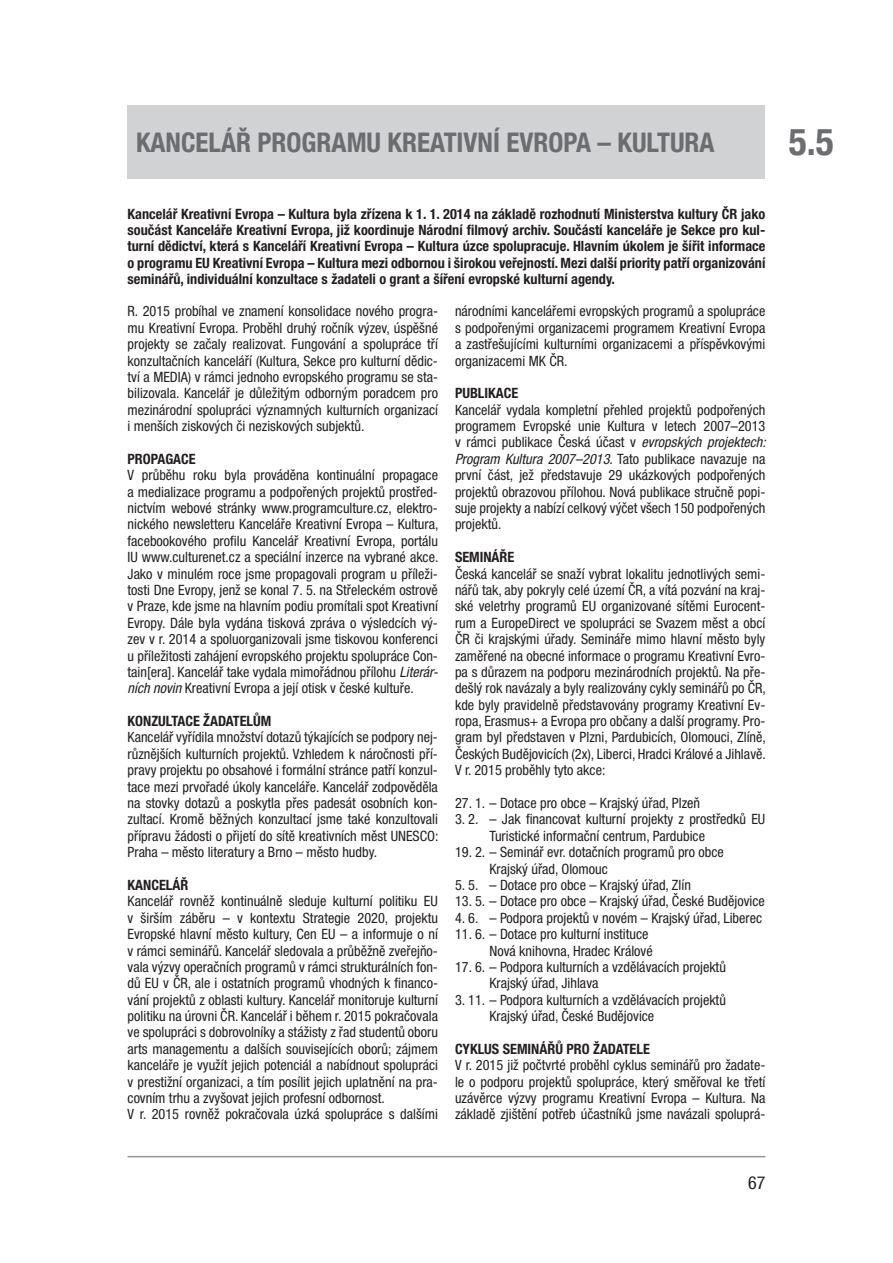
<style>
.page{position:relative;width:893px;height:1263px;background:#fff}
.page>*{position:absolute;margin:0;border:0;box-sizing:border-box;transform-origin:0 0}
.t1{font:700 condensed 37.5px "Helvetica Neue LT Com";color:#6c6d70}
.t2{font:700 condensed 27px "Helvetica Neue LT Com";color:#6c6d70}
.t3{font:condensed 18px "Helvetica Neue LT Com";color:#231f20}
.t4{font:condensed 14.25px/16.4px "Helvetica Neue LT Pro";color:#231f20;text-align:justify}
.t5{font:700 condensed 14.25px/16.4px "Helvetica Neue LT Pro";color:#231f20;text-align:justify}
.s1{font-style:italic}
</style>
<div class="page">
<hr style="left:128px;top:1156px;width:637px;height:1px;background:#939598">
<div style="left:128px;top:105px;width:637px;height:74px;background:#d1d2d4"></div>
<h2 class="t2" style="left:136px;top:126px;width:16px">KANCELÁŘ</h2>
<h2 class="t2" style="left:258px;top:126px;width:17px">PROGRAMU</h2>
<h2 class="t2" style="left:388px;top:126px;width:15px">KREAT</h2>
<h2 class="t2" style="left:457px;top:126px;width:65px">IVNÍ EVROPA</h2>
<h2 class="t2" style="left:598px;top:126px;width:35px">– KULTURA</h2>
<h1 class="t1" style="left:789px;top:120px;width:46px">5.5</h1>
<p class="t5" style="left:128px;top:205px;width:639px">Kancelář Kreativní Evropa – Kultura byla zřízena k 1. 1. 2014 na základě rozhodnutí Ministerstva kultury ČR jako součást Kanceláře Kreativní Evropa, již koordinuje Národní filmový archiv. Součástí kanceláře je Sekce pro kul&shy;turní dědictví, která s Kanceláří Kreativní Evropa – Kultura úzce spolupracuje. Hlavním úkolem je šířit informace o programu EU Kreativní Evropa – Kultura mezi odbornou i širokou veřejností. Mezi další priority patří organizování seminářů, individuální konzultace s žadateli o grant a šíření evropské kulturní agendy.</p>
<p class="t4" style="left:128px;top:303px;width:312px">R. 2015 probíhal ve znamení konsolidace nového progra&shy;mu Kreativní Evropa. Proběhl druhý ročník výzev, úspěšné projekty se začaly realizovat. Fungování a spolupráce tří konzultačních kanceláří (Kultura, Sekce pro kulturní dědic&shy;tví a MEDIA) v rámci jednoho evropského programu se sta&shy;bilizovala. Kancelář je důležitým odborným poradcem pro mezinárodní spolupráci významných kulturních organizací i menších ziskových či neziskových subjektů.</p>
<p class="t5" style="left:128px;top:450px;width:70px">PROPAGACE</p>
<p class="t4" style="left:128px;top:467px;width:312px">V průběhu roku byla prováděna kontinuální propagace a medializace programu a podpořených projektů prostřed&shy;nictvím webové stránky www.programculture.cz, elektro&shy;nického newsletteru Kanceláře Kreativní Evropa – Kultura, facebookového profilu Kancelář Kreativní Evropa, portálu IU www.culturenet.cz a speciální inzerce na vybrané akce.<br>Jako v minulém roce jsme propagovali program u příleži&shy;tosti Dne Evropy, jenž se konal 7. 5. na Střeleckém ostrově v Praze, kde jsme na hlavním podiu promítali spot Kreativní Evropy. Dále byla vydána tisková zpráva o výsledcích vý&shy;zev v r. 2014 a spoluorganizovali jsme tiskovou konferenci u příležitosti zahájení evropského projektu spolupráce Con&shy;tain[era]. Kancelář take vydala mimořádnou přílohu <span class="s1">Literár&shy;ních novin</span> Kreativní Evropa a její otisk v české kultuře.</p>
<p class="t5" style="left:128px;top:713px;width:145px">KONZULTACE ŽADATELŮM</p>
<p class="t4" style="left:128px;top:729px;width:312px">Kancelář vyřídila množství dotazů týkajících se podpory nej&shy;různějších kulturních projektů. Vzhledem k náročnosti pří&shy;pravy projektu po obsahové i formální stránce patří konzul&shy;tace mezi prvořadé úkoly kanceláře. Kancelář zodpověděla na stovky dotazů a poskytla přes padesát osobních kon&shy;zultací. Kromě běžných konzultací jsme také konzultovali přípravu žádosti o přijetí do sítě kreativních měst UNESCO:<br>Praha – město literatury a Brno – město hudby.</p>
<p class="t5" style="left:128px;top:876px;width:62px">KANCELÁŘ</p>
<p class="t4" style="left:128px;top:893px;width:312px;text-align:left">Kancelář rovněž kontinuálně sleduje kulturní politiku EU v širším záběru – v kontextu Strategie 2020, projektu Evropské hlavní město kultury, Cen EU – a informuje o ní v rámci seminářů. Kancelář sledovala a průběžně zveřejňo&shy;vala výzvy operačních programů v rámci strukturálních fon&shy;dů EU v ČR, ale i ostatních programů vhodných k financo&shy;vání projektů z oblasti kultury. Kancelář monitoruje kulturní politiku na úrovni ČR. Kancelář i během r. 2015 pokračovala ve spolupráci s dobrovolníky a stážisty z řad studentů oboru arts managementu a dalších souvisejících oborů; zájmem kanceláře je využít jejich potenciál a nabídnout spolupráci v prestižní organizaci, a tím posílit jejich uplatnění na pra&shy;covním trhu a zvyšovat jejich profesní odbornost.<br>V r. 2015 rovněž pokračovala úzká spolupráce s dalšími</p>
<p class="t4" style="left:455px;top:303px;width:312px">národními kancelářemi evropských programů a spolupráce s podpořenými organizacemi programem Kreativní Evropa a zastřešujícími kulturními organizacemi a příspěvkovými organizacemi MK ČR.</p>
<p class="t5" style="left:455px;top:385px;width:65px">PUBLIKACE</p>
<p class="t4" style="left:455px;top:401px;width:312px">Kancelář vydala kompletní přehled projektů podpořených programem Evropské unie Kultura v letech 2007–2013 v rámci publikace Česká účast v <span class="s1">evropských projektech:<br>Program Kultura 2007–2013</span>. Tato publikace navazuje na první část, jež představuje 29 ukázkových podpořených projektů obrazovou přílohou. Nová publikace stručně popi&shy;suje projekty a nabízí celkový výčet všech 150 podpořených projektů.</p>
<p class="t5" style="left:455px;top:549px;width:61px">SEMINÁŘE</p>
<p class="t4" style="left:455px;top:565px;width:312px">Česká kancelář se snaží vybrat lokalitu jednotlivých semi&shy;nářů tak, aby pokryly celé území ČR, a vítá pozvání na kraj&shy;ské veletrhy programů EU organizované sítěmi Eurocent&shy;rum a EuropeDirect ve spolupráci se Svazem měst a obcí ČR či krajskými úřady. Semináře mimo hlavní město byly zaměřené na obecné informace o programu Kreativní Evro&shy;pa s důrazem na podporu mezinárodních projektů. Na pře&shy;dešlý rok navázaly a byly realizovány cykly seminářů po ČR, kde byly pravidelně představovány programy Kreativní Ev&shy;ropa, Erasmus+ a Evropa pro občany a další programy. Pro&shy;gram byl představen v Plzni, Pardubicích, Olomouci, Zlíně, Českých Budějovicích (2x), Liberci, Hradci Králové a Jihlavě.<br>V r. 2015 proběhly tyto akce:</p>
<p class="t4" style="left:455px;top:795px;width:247px">27. 1. – Dotace pro obce – Krajský úřad, Plzeň</p>
<p class="t4" style="left:490px;top:811px;width:277px;text-indent:-34px">3. 2. – Jak financovat kulturní projekty z prostředků EU<br>Turistické informační centrum, Pardubice</p>
<p class="t4" style="left:490px;top:844px;width:236px;text-indent:-34px">19. 2. – Seminář evr. dotačních programů pro obce<br>Krajský úřad, Olomouc</p>
<p class="t4" style="left:455px;top:877px;width:237px">5. 5. – Dotace pro obce – Krajský úřad, Zlín</p>
<p class="t4" style="left:455px;top:893px;width:311px">13. 5. – Dotace pro obce – Krajský úřad, České Budějovice</p>
<p class="t4" style="left:455px;top:909px;width:309px">4. 6. – Podpora projektů v novém – Krajský úřad, Liberec</p>
<p class="t4" style="left:455px;top:926px;width:199px;text-align:right">11. 6. – Dotace pro kulturní instituce<br>Nová knihovna, Hradec Králové</p>
<p class="t4" style="left:490px;top:959px;width:238px;text-indent:-34px">17. 6. – Podpora kulturních a vzdělávacích projektů<br>Krajský úřad, Jihlava</p>
<p class="t4" style="left:490px;top:991px;width:238px;text-indent:-34px">3. 11. – Podpora kulturních a vzdělávacích projektů<br>Krajský úřad, České Budějovice</p>
<p class="t5" style="left:455px;top:1040px;width:196px">CYKLUS SEMINÁŘŮ PRO ŽADATELE</p>
<p class="t4" style="left:455px;top:1057px;width:312px">V r. 2015 již počtvrté proběhl cyklus seminářů pro žadate&shy;le o podporu projektů spolupráce, který směřoval ke třetí uzávěrce výzvy programu Kreativní Evropa – Kultura. Na základě zjištění potřeb účastníků jsme navázali spoluprá-</p>
<p class="t3" style="left:748px;top:1172px;width:19px">67</p>
</div>
